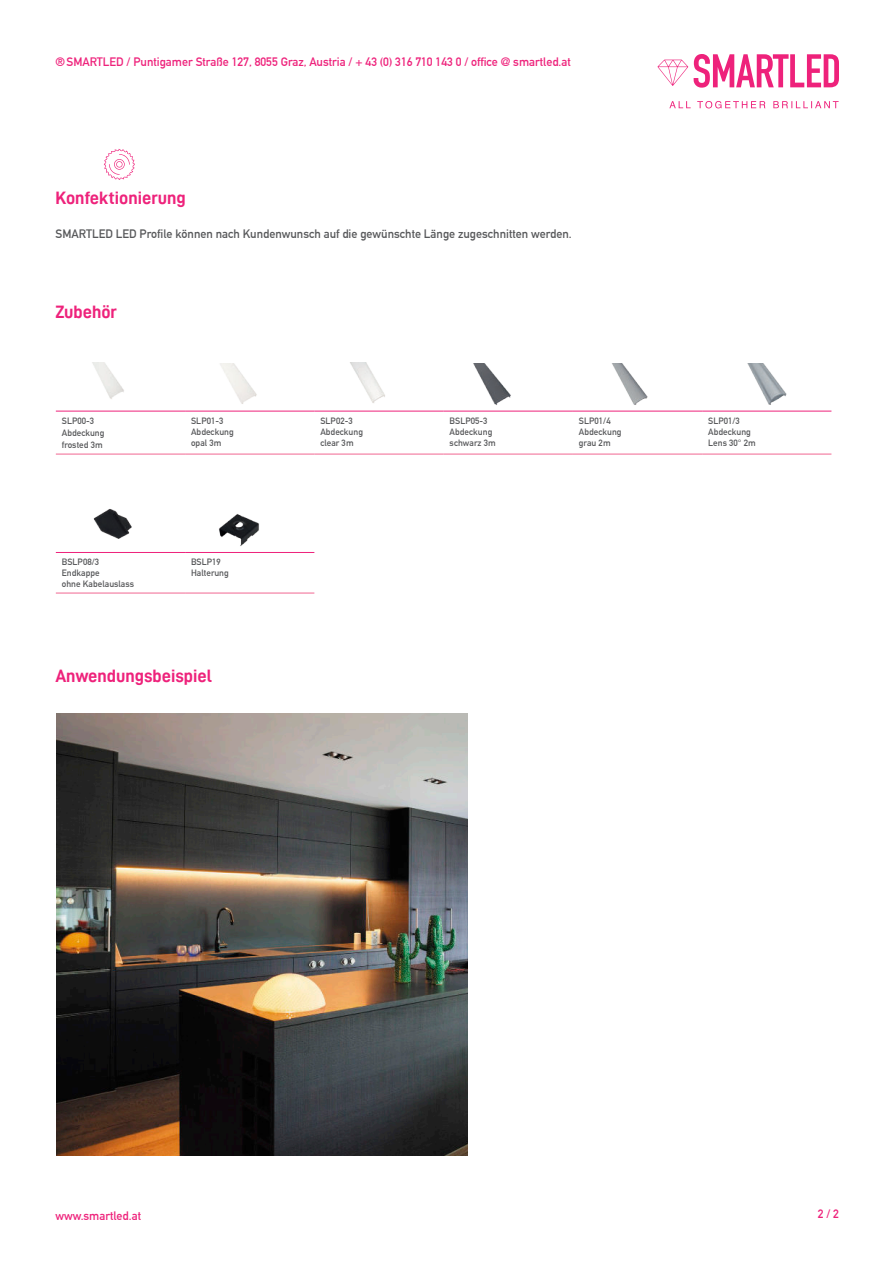
<style>
.page{position:relative;width:893px;height:1263px;background:#fff}
.page>*{position:absolute;margin:0;border:0;box-sizing:border-box;transform-origin:0 0}
.t1{font:18px "D DIN Bold";color:#ee227b}
.t2{font:700 12px "DIN Alternate";color:#ee227b}
.t3{font:700 12px "DIN Alternate";color:#57585a}
.t4{font:700 9px/10.8px "DIN Alternate";letter-spacing:.005em;color:#57585a}
</style>
<div class="page">
<svg style="left:657px;top:60px;width:31px;height:26px"></svg>
<svg style="left:669px;top:101px;width:170px;height:7px"></svg>
<svg style="left:694px;top:54px;width:145px;height:34px"></svg>
<svg style="left:104px;top:149px;width:31px;height:31px"></svg>
<hr style="left:56px;top:411px;width:129px;height:1px;background:#ee227b">
<hr style="left:185px;top:411px;width:129px;height:1px;background:#ee227b">
<hr style="left:314px;top:411px;width:130px;height:1px;background:#ee227b">
<hr style="left:444px;top:411px;width:129px;height:1px;background:#ee227b">
<hr style="left:573px;top:411px;width:129px;height:1px;background:#ee227b">
<hr style="left:702px;top:411px;width:129px;height:1px;background:#ee227b">
<hr style="left:56px;top:454px;width:129px;height:1px;background:#f16691">
<hr style="left:185px;top:454px;width:129px;height:1px;background:#f16691">
<hr style="left:314px;top:454px;width:130px;height:1px;background:#f16691">
<hr style="left:444px;top:454px;width:129px;height:1px;background:#f16691">
<hr style="left:573px;top:454px;width:129px;height:1px;background:#f16691">
<hr style="left:702px;top:454px;width:129px;height:1px;background:#f16691">
<hr style="left:56px;top:552px;width:129px;height:1px;background:#ee227b">
<hr style="left:185px;top:552px;width:129px;height:1px;background:#ee227b">
<hr style="left:56px;top:593px;width:129px;height:1px;background:#f16691">
<hr style="left:185px;top:593px;width:129px;height:1px;background:#f16691">
<img style="left:92px;top:363px;width:32px;height:36px">
<img style="left:220px;top:363px;width:37px;height:41px">
<img style="left:350px;top:363px;width:35px;height:40px">
<img style="left:611px;top:363px;width:37px;height:42px">
<img style="left:473px;top:363px;width:38px;height:42px">
<img style="left:93px;top:509px;width:39px;height:30px">
<img style="left:219px;top:514px;width:40px;height:32px">
<img style="left:747px;top:363px;width:40px;height:42px">
<img style="left:57px;top:714px;width:411px;height:441px">
<h2 class="t2" style="left:55px;top:57px;width:517px">® SMARTLED / Puntigamer Straße 127, 8055 Graz, Austria / + 43 (0) 316 710 143 0 / office @ smartled.at</h2>
<h1 class="t1" style="left:56px;top:192px;width:132px">Konfektionierung</h1>
<h2 class="t3" style="left:56px;top:229px;width:518px">SMARTLED LED Profile können nach Kundenwunsch auf die gewünschte Länge zugeschnitten werden.</h2>
<h1 class="t1" style="left:55px;top:305px;width:63px">Zubehör</h1>
<p class="t4" style="left:62px;top:416px;width:44px;line-height:12px">SLP00-3<br>Abdeckung frosted 3m</p>
<p class="t4" style="left:191px;top:416px;width:44px">SLP01-3<br>Abdeckung opal 3m</p>
<p class="t4" style="left:320px;top:416px;width:44px">SLP02-3<br>Abdeckung clear 3m</p>
<p class="t4" style="left:450px;top:416px;width:48px">BSLP05-3<br>Abdeckung schwarz 3m</p>
<p class="t4" style="left:579px;top:416px;width:44px">SLP01/4<br>Abdeckung grau 2m</p>
<p class="t4" style="left:708px;top:416px;width:49px">SLP01/3<br>Abdeckung<br>Lens 30° 2m</p>
<p class="t4" style="left:62px;top:558px;width:74px">BSLP08/3<br>Endkappe<br>ohne Kabelauslass</p>
<p class="t4" style="left:191px;top:558px;width:39px">BSLP19<br>Halterung</p>
<h1 class="t1" style="left:55px;top:669px;width:158px">Anwendungsbeispiel</h1>
<h2 class="t2" style="left:55px;top:1211px;width:87px">www.smartled.at</h2>
<h2 class="t2" style="left:818px;top:1209px;width:23px">2 / 2</h2>
</div>
